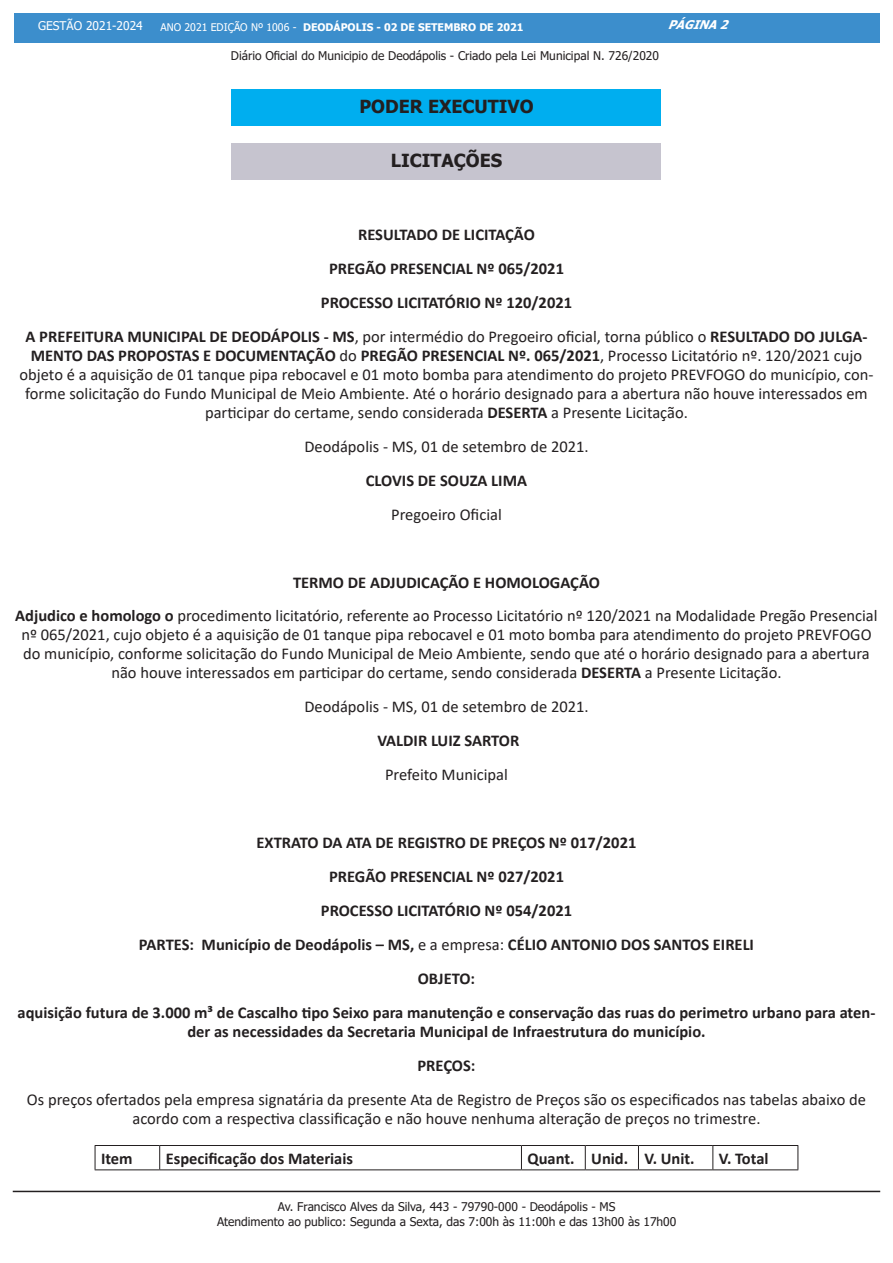
<style>
.page{position:relative;width:893px;height:1263px;background:#fff}
.page>*{position:absolute;margin:0;border:0;box-sizing:border-box;transform-origin:0 0}
.t1{font:700 18px "Tahoma";color:#231f20}
.t2{font:16.5px/18.9px "Calibri";color:#231f20;text-align:center}
.t3{font:700 16.5px/19px "Calibri";color:#231f20;text-align:center}
.t4{font:12px/14.4px "Tahoma";color:#231f20;text-align:center}
.t5{font:12px "Tahoma";color:#fff}
.t6{font:italic 700 12px "Tahoma";color:#fff}
.t7{font:700 10.5px "Tahoma";color:#fff}
.s1{font-weight:400}
.s2{font-weight:700}
</style>
<div class="page">
<div style="left:14px;top:14px;width:865px;height:29px;background:#3c8ecc"></div>
<hr style="left:13px;top:1191px;width:867px;height:1px;background:#231f20">
<div style="left:232px;top:90px;width:429px;height:36px;background:#00aeef"></div>
<div style="left:232px;top:144px;width:429px;height:36px;background:#c6c4cf"></div>
<svg style="left:95px;top:1146px;width:1px;height:23px"></svg>
<hr style="left:95px;top:1145px;width:65px;height:1px;background:#231f20">
<hr style="left:160px;top:1145px;width:361px;height:1px;background:#231f20">
<hr style="left:521px;top:1145px;width:64px;height:1px;background:#231f20">
<hr style="left:585px;top:1145px;width:53px;height:1px;background:#231f20">
<hr style="left:638px;top:1145px;width:75px;height:1px;background:#231f20">
<hr style="left:713px;top:1145px;width:85px;height:1px;background:#231f20">
<hr style="left:95px;top:1169px;width:65px;height:1px;background:#231f20">
<hr style="left:160px;top:1169px;width:361px;height:1px;background:#231f20">
<hr style="left:521px;top:1169px;width:64px;height:1px;background:#231f20">
<hr style="left:585px;top:1169px;width:53px;height:1px;background:#231f20">
<hr style="left:638px;top:1169px;width:75px;height:1px;background:#231f20">
<hr style="left:713px;top:1169px;width:85px;height:1px;background:#231f20">
<svg style="left:159px;top:1146px;width:1px;height:23px"></svg>
<svg style="left:521px;top:1146px;width:1px;height:23px"></svg>
<svg style="left:585px;top:1146px;width:1px;height:23px"></svg>
<svg style="left:638px;top:1146px;width:1px;height:23px"></svg>
<svg style="left:712px;top:1146px;width:1px;height:23px"></svg>
<svg style="left:797px;top:1146px;width:1px;height:23px"></svg>
<p class="t5" style="left:38px;top:18px;width:106px">GESTÃO 2021-2024</p>
<p class="t7" style="left:161px;top:20px;width:365px"><span class="s1">ANO 2021 EDIÇÃO Nº 1006 -</span> DEODÁPOLIS - 02 DE SETEMBRO DE 2021</p>
<p class="t6" style="left:668px;top:16px;width:68px">PÁGINA2</p>
<p class="t4" style="left:231px;top:49px;width:430px">Diário Oficial do Municipio de Deodápolis - Criado pela Lei Municipal N. 726/2020</p>
<p class="t1" style="left:359px;top:94px;width:176px">PODER EXECUTIVO</p>
<p class="t1" style="left:391px;top:148px;width:113px">LICITAÇÕES</p>
<p class="t3" style="left:358px;top:225px;width:178px">RESULTADO DE LICITAÇÃO</p>
<p class="t3" style="left:329px;top:258px;width:237px">PREGÃO PRESENCIAL Nº 065/2021</p>
<p class="t3" style="left:321px;top:292px;width:253px">PROCESSO LICITATÓRIO Nº 120/2021</p>
<p class="t2" style="left:20px;top:326px;width:855px"><span class="s2">A PREFEITURA MUNICIPAL DE DEODÁPOLIS - MS</span>, por intermédio do Pregoeiro oficial, torna público o <span class="s2">RESULTADO DO JULGA-MENTO DAS PROPOSTAS E DOCUMENTAÇÃO</span> do <span class="s2">PREGÃO PRESENCIAL Nº. 065/2021</span>, Processo Licitatório nº. 120/2021 cujo objeto é a aquisição de 01 tanque pipa rebocavel e 01 moto bomba para atendimento do projeto PREVFOGO do município, con&shy;forme solicitação do Fundo Municipal de Meio Ambiente. Até o horário designado para a abertura não houve interessados em participar do certame, sendo considerada <span class="s2">DESERTA</span> a Presente Licitação.</p>
<p class="t2" style="left:304px;top:436px;width:286px">Deodápolis - MS, 01 de setembro de 2021.</p>
<p class="t3" style="left:366px;top:470px;width:163px">CLOVIS DE SOUZA LIMA</p>
<p class="t2" style="left:391px;top:504px;width:112px">Pregoeiro Oficial</p>
<p class="t3" style="left:293px;top:572px;width:308px">TERMO DE ADJUDICAÇÃO E HOMOLOGAÇÃO</p>
<p class="t2" style="left:15px;top:606px;width:864px"><span class="s2">Adjudico e homologo o</span> procedimento licitatório, referente ao Processo Licitatório nº 120/2021 na Modalidade Pregão Presencial nº 065/2021, cujo objeto é a aquisição de 01 tanque pipa rebocavel e 01 moto bomba para atendimento do projeto PREVFOGO do município, conforme solicitação do Fundo Municipal de Meio Ambiente, sendo que até o horário designado para a abertura não houve interessados em participar do certame, sendo considerada <span class="s2">DESERTA</span> a Presente Licitação.</p>
<p class="t2" style="left:304px;top:697px;width:286px">Deodápolis - MS, 01 de setembro de 2021.</p>
<p class="t3" style="left:377px;top:731px;width:143px">VALDIR LUIZ SARTOR</p>
<p class="t2" style="left:385px;top:765px;width:124px">Prefeito Municipal</p>
<p class="t3" style="left:257px;top:833px;width:381px">EXTRATO DA ATA DE REGISTRO DE PREÇOS Nº 017/2021</p>
<p class="t3" style="left:329px;top:867px;width:237px">PREGÃO PRESENCIAL Nº 027/2021</p>
<p class="t3" style="left:321px;top:901px;width:253px">PROCESSO LICITATÓRIO Nº 054/2021</p>
<p class="t3" style="left:139px;top:935px;width:617px">PARTES: Município de Deodápolis – MS, <span class="s1">e a empresa:</span> CÉLIO ANTONIO DOS SANTOS EIRELI</p>
<p class="t3" style="left:418px;top:969px;width:59px">OBJETO:</p>
<p class="t3" style="left:18px;top:1003px;width:859px">aquisição futura de 3.000 m³ de Cascalho tipo Seixo para manutenção e conservação das ruas do perimetro urbano para aten&shy;der as necessidades da Secretaria Municipal de Infraestrutura do município.</p>
<p class="t3" style="left:417px;top:1056px;width:60px">PREÇOS:</p>
<p class="t2" style="left:27px;top:1090px;width:840px">Os preços ofertados pela empresa signatária da presente Ata de Registro de Preços são os especificados nas tabelas abaixo de acordo com a respectiva classificação e não houve nenhuma alteração de preços no trimestre.</p>
<p class="t3" style="left:101px;top:1149px;width:33px">Item</p>
<p class="t3" style="left:166px;top:1149px;width:189px">Especificação dos Materiais</p>
<p class="t3" style="left:527px;top:1149px;width:49px">Quant.</p>
<p class="t3" style="left:591px;top:1149px;width:38px">Unid.</p>
<p class="t3" style="left:644px;top:1149px;width:52px">V. Unit.</p>
<p class="t3" style="left:719px;top:1149px;width:51px">V. Total</p>
<p class="t4" style="left:217px;top:1200px;width:461px">Av. Francisco Alves da Silva, 443 - 79790-000 - Deodápolis - MS<br>Atendimento ao publico: Segunda a Sexta, das 7:00h às 11:00h e das 13h00 às 17h00</p>
</div>
